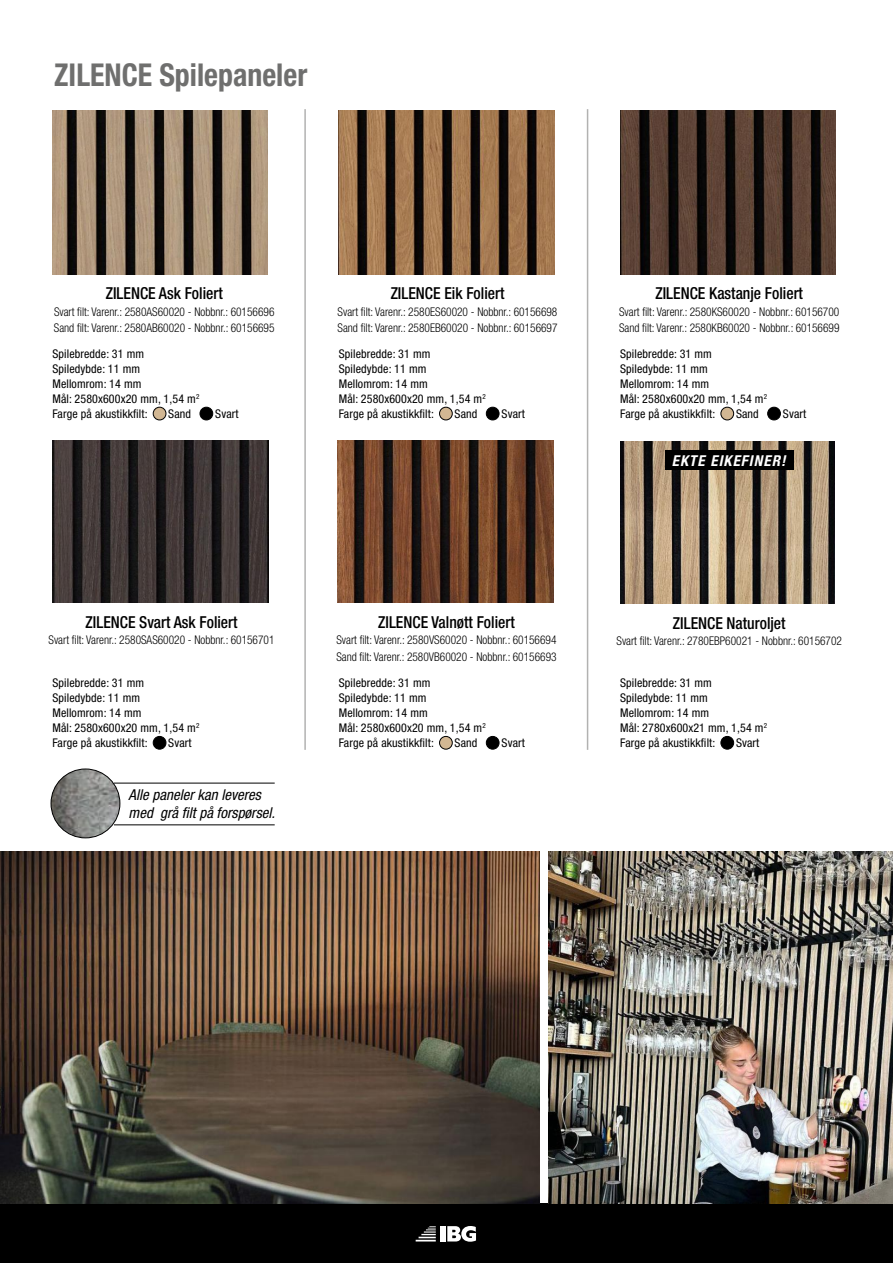
<style>
.page{position:relative;width:893px;height:1263px;background:#fff}
.page>*{position:absolute;margin:0;border:0;box-sizing:border-box;transform-origin:0 0}
.t1{font:700 condensed 31.5px "Helvetica Neue LT Pro";color:#6f6f6e;scale:.95 1}
.t2{font:500 condensed 16.5px "Helvetica Neue LT Pro";color:#000;scale:.95 1}
.t3{font:italic condensed 15px/18px "Helvetica Neue LT Pro";color:#000}
.t4{font:italic 700 condensed 15px "Helvetica Neue LT Pro";letter-spacing:.07em;color:#fff}
.t5{font:condensed 12px/15px "Helvetica Neue LT Pro";letter-spacing:.01em;color:#000}
.t6{font:300 condensed 12px/16.5px "Helvetica Neue LT Pro";color:#000;scale:.95 1}
</style>
<div class="page">
<div style="left:0;top:1203px;width:893px;height:60px;background:#000"></div>
<div style="left:440px;top:1226px;width:5px;height:15px;background:#fff"></div>
<svg style="left:447px;top:1226px;width:29px;height:16px"></svg>
<svg style="left:416px;top:1226px;width:20px;height:15px"></svg>
<img style="left:549px;top:852px;width:344px;height:351px">
<img style="left:339px;top:111px;width:215px;height:163px">
<img style="left:53px;top:441px;width:215px;height:162px">
<img style="left:52px;top:111px;width:216px;height:163px">
<img style="left:620px;top:111px;width:216px;height:163px">
<img style="left:338px;top:441px;width:215px;height:162px">
<hr style="left:304px;top:109px;width:2px;height:641px;background:#b2b2b1">
<hr style="left:587px;top:109px;width:1px;height:641px;background:#b2b2b1">
<div style="left:153px;top:407px;width:13px;height:13px;background:#d2b793;border-radius:50%"></div>
<div style="left:153px;top:407px;width:13px;height:13px;border:1px solid #000;border-radius:50%"></div>
<div style="left:200px;top:407px;width:13px;height:13px;background:#000;border-radius:50%"></div>
<div style="left:200px;top:407px;width:13px;height:13px;border:1px solid #000;border-radius:50%"></div>
<div style="left:153px;top:736px;width:13px;height:13px;background:#000;border-radius:50%"></div>
<div style="left:153px;top:736px;width:13px;height:13px;border:1px solid #000;border-radius:50%"></div>
<div style="left:721px;top:736px;width:13px;height:13px;background:#000;border-radius:50%"></div>
<div style="left:721px;top:736px;width:13px;height:13px;border:1px solid #000;border-radius:50%"></div>
<div style="left:440px;top:407px;width:12px;height:13px;background:#d2b793;border-radius:50%"></div>
<div style="left:439px;top:407px;width:13px;height:13px;border:1px solid #000;border-radius:50%"></div>
<div style="left:486px;top:407px;width:13px;height:13px;background:#000;border-radius:50%"></div>
<div style="left:486px;top:407px;width:13px;height:13px;border:1px solid #000;border-radius:50%"></div>
<div style="left:440px;top:736px;width:12px;height:13px;background:#d2b793;border-radius:50%"></div>
<div style="left:439px;top:736px;width:13px;height:13px;border:1px solid #000;border-radius:50%"></div>
<div style="left:486px;top:736px;width:13px;height:13px;background:#000;border-radius:50%"></div>
<div style="left:486px;top:736px;width:13px;height:13px;border:1px solid #000;border-radius:50%"></div>
<div style="left:721px;top:407px;width:13px;height:13px;background:#d2b793;border-radius:50%"></div>
<div style="left:721px;top:407px;width:13px;height:13px;border:1px solid #000;border-radius:50%"></div>
<div style="left:768px;top:407px;width:12px;height:13px;background:#000;border-radius:50%"></div>
<div style="left:767px;top:407px;width:14px;height:13px;border:1px solid #000;border-radius:50%"></div>
<img style="left:620px;top:441px;width:214px;height:162px">
<img style="left:0;top:852px;width:539px;height:351px">
<img style="left:51px;top:769px;width:69px;height:69px;border-radius:34px">
<div style="left:51px;top:769px;width:69px;height:69px;border:1px solid #000;border-radius:50%"></div>
<hr style="left:114px;top:783px;width:161px;height:1px;background:#000">
<hr style="left:114px;top:824px;width:161px;height:1px;background:#000">
<div style="left:665px;top:451px;width:129px;height:19px;background:#000"></div>
<h1 class="t1" style="left:54px;top:56px;width:268px">ZILENCE Spilepaneler</h1>
<h2 class="t2" style="left:106px;top:283px;width:125px">ZILENCE Ask Foliert</h2>
<p class="t6" style="left:54px;top:303px;width:234px">Svart filt: Varenr.: 2580AS60020 - Nobbnr.: 60156696<br>Sand filt: Varenr.: 2580AB60020 - Nobbnr.: 60156695</p>
<p class="t5" style="left:52px;top:346px;width:148px">Spilebredde: 31 mm<br>Spiledybde: 11 mm<br>Mellomrom: 14 mm<br>Mål: 2580x600x20 mm, 1,54 m<sup>2<br></sup>Farge på akustikkfilt:</p>
<p class="t5" style="left:168px;top:406px;width:24px">Sand</p>
<p class="t5" style="left:215px;top:406px;width:25px">Svart</p>
<h2 class="t2" style="left:86px;top:612px;width:161px">ZILENCE Svart Ask Foliert</h2>
<p class="t6" style="left:49px;top:632px;width:239px">Svart filt: Varenr.: 2580SAS60020 - Nobbnr.: 60156701</p>
<p class="t5" style="left:52px;top:675px;width:148px">Spilebredde: 31 mm<br>Spiledybde: 11 mm<br>Mellomrom: 14 mm<br>Mål: 2580x600x20 mm, 1,54 m<sup>2<br></sup>Farge på akustikkfilt:</p>
<p class="t5" style="left:168px;top:735px;width:25px">Svart</p>
<p class="t3" style="left:129px;top:785px;width:148px">Alle paneler kan leveres med grå filt på forspørsel.</p>
<h2 class="t2" style="left:391px;top:283px;width:121px">ZILENCE Eik Foliert</h2>
<p class="t6" style="left:338px;top:303px;width:233px">Svart filt: Varenr.: 2580ES60020 - Nobbnr.: 60156698<br>Sand filt: Varenr.: 2580EB60020 - Nobbnr.: 60156697</p>
<p class="t5" style="left:339px;top:346px;width:148px">Spilebredde: 31 mm<br>Spiledybde: 11 mm<br>Mellomrom: 14 mm<br>Mål: 2580x600x20 mm, 1,54 m<sup>2<br></sup>Farge på akustikkfilt:</p>
<p class="t5" style="left:455px;top:406px;width:24px">Sand</p>
<p class="t5" style="left:502px;top:406px;width:25px">Svart</p>
<h2 class="t2" style="left:656px;top:283px;width:157px">ZILENCE Kastanje Foliert</h2>
<p class="t6" style="left:619px;top:303px;width:234px">Svart filt: Varenr.: 2580KS60020 - Nobbnr.: 60156700<br>Sand filt: Varenr.: 2580KB60020 - Nobbnr.: 60156699</p>
<p class="t5" style="left:620px;top:346px;width:148px">Spilebredde: 31 mm<br>Spiledybde: 11 mm<br>Mellomrom: 14 mm<br>Mål: 2580x600x20 mm, 1,54 m<sup>2<br></sup>Farge på akustikkfilt:</p>
<p class="t5" style="left:736px;top:406px;width:24px">Sand</p>
<p class="t5" style="left:783px;top:406px;width:25px">Svart</p>
<p class="t4" style="left:672px;top:451px;width:115px">EKTE EIKEFINER!</p>
<h2 class="t2" style="left:378px;top:612px;width:145px">ZILENCE Valnøtt Foliert</h2>
<p class="t6" style="left:336px;top:632px;width:233px">Svart filt: Varenr.: 2580VS60020 - Nobbnr.: 60156694<br>Sand filt: Varenr.: 2580VB60020 - Nobbnr.: 60156693</p>
<p class="t5" style="left:339px;top:675px;width:148px">Spilebredde: 31 mm<br>Spiledybde: 11 mm<br>Mellomrom: 14 mm<br>Mål: 2580x600x20 mm, 1,54 m<sup>2<br></sup>Farge på akustikkfilt:</p>
<p class="t5" style="left:455px;top:735px;width:24px">Sand</p>
<p class="t5" style="left:502px;top:735px;width:25px">Svart</p>
<h2 class="t2" style="left:673px;top:613px;width:120px">ZILENCE Naturoljet</h2>
<p class="t6" style="left:616px;top:633px;width:239px">Svart filt: Varenr.: 2780EBP60021 - Nobbnr.: 60156702</p>
<p class="t5" style="left:620px;top:675px;width:148px">Spilebredde: 31 mm<br>Spiledybde: 11 mm<br>Mellomrom: 14 mm<br>Mål: 2780x600x21 mm, 1,54 m<sup>2<br></sup>Farge på akustikkfilt:</p>
<p class="t5" style="left:736px;top:735px;width:25px">Svart</p>
</div>
